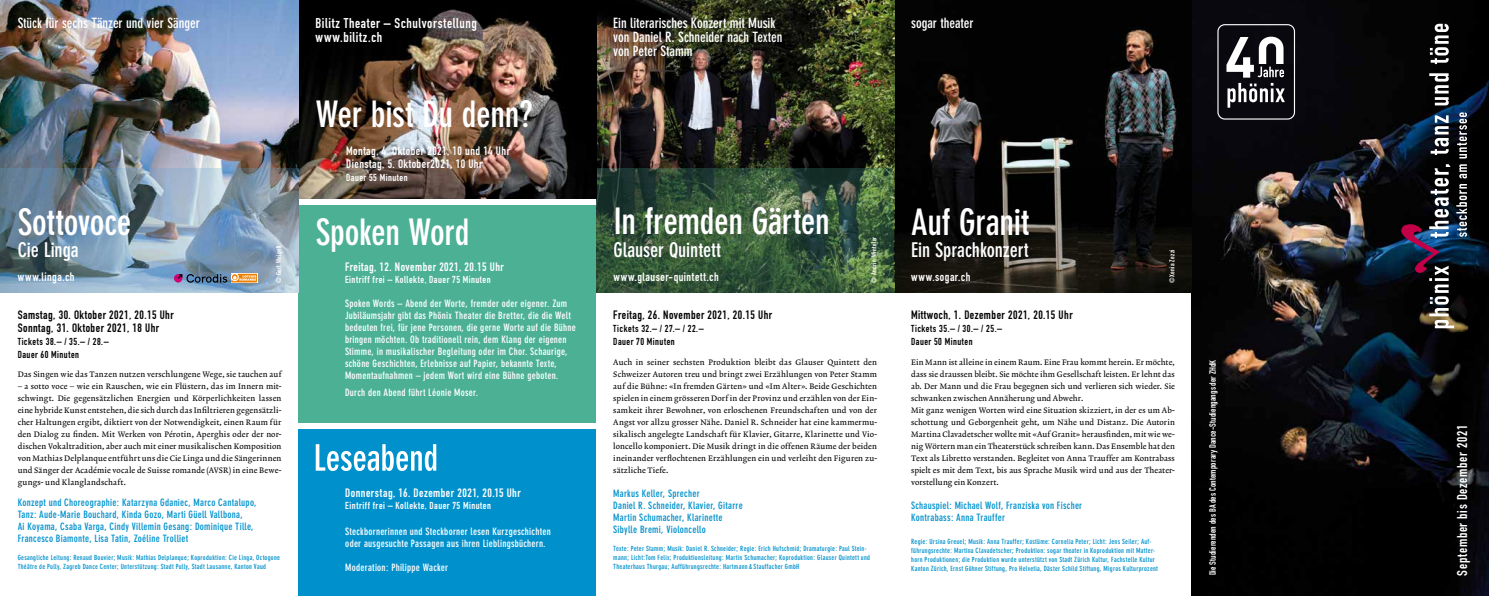
<style>
.page{position:relative;width:1489px;height:596px;background:#fff}
.page>*{position:absolute;margin:0;border:0;box-sizing:border-box;transform-origin:0 0}
.t1{font:700 condensed 36px "DIN Neuzeit Grotesk";letter-spacing:-.01em;color:#fff}
.t2{font:700 condensed 20px "DIN Neuzeit Grotesk";letter-spacing:-.005em;color:#fff}
.t3{font:700 condensed 14px/14px "DIN Neuzeit Grotesk";letter-spacing:-.005em;color:#fff}
.t4{font:14px/14px "DIN Engschrift";letter-spacing:.045em;color:#fff}
.t5{font:14px "DIN Engschrift Alternate";letter-spacing:.045em;color:#fff}
.t6{font:12px/13px "DIN Engschrift";letter-spacing:.04em;color:#fff}
.t7{font:12px/13px "DIN Engschrift";letter-spacing:.04em;color:#000}
.t8{font:700 condensed 10px/12px "DIN Neuzeit Grotesk";letter-spacing:.025em;color:#fff}
.t9{font:700 condensed 10px/12px "DIN Neuzeit Grotesk";letter-spacing:.025em;color:#0091cc}
.t10{font:10px/13px "DIN Engschrift";letter-spacing:.05em;color:#000}
.t11{font:10px "DIN Engschrift";letter-spacing:.05em;color:#fff}
.t12{font:9px "DIN Engschrift";letter-spacing:.01em;color:#fff}
.t13{font:500 8px/12px "Lexicon No 2 Roman A";letter-spacing:.015em;color:#000;text-align:justify}
.t14{font:700 condensed 7px/9px "DIN Neuzeit Grotesk";letter-spacing:.04em;color:#0091cc}
.t15{font:7px "DIN Engschrift";letter-spacing:.05em;color:#fff}
</style>
<div class="page">
<img style="left:1191px;top:0;width:297px;height:595px">
<svg style="left:1401px;top:24px;width:65px;height:304px;background:#282b33"></svg>
<img style="left:1284px;top:64px;width:8px;height:15px">
<svg style="left:1226px;top:37px;width:58px;height:71px"></svg>
<div style="left:1217px;top:24px;width:77px;height:95px;border:1px solid #fff;border-radius:7px"></div>
<img style="left:1076px;top:0;width:115px;height:168px">
<img style="left:596px;top:0;width:480px;height:168px">
<svg style="left:894px;top:168px;width:297px;height:124px;background:#161510"></svg>
<svg style="left:596px;top:168px;width:298px;height:124px;background:#37563b"></svg>
<img style="left:298px;top:0;width:298px;height:198px">
<div style="left:298px;top:429px;width:298px;height:166px;background:#0091cc"></div>
<div style="left:298px;top:205px;width:298px;height:217px;background:#4cb095"></div>
<svg style="left:316px;top:444px;width:120px;height:26px"></svg>
<img style="left:0;top:0;width:298px;height:168px">
<img style="left:0;top:168px;width:298px;height:124px">
<svg style="left:174px;top:273px;width:83px;height:9px"></svg>
<h3 class="t3" style="left:18px;top:16px;width:183px">Stück für sechs Tänzer und vier Sänger</h3>
<h1 class="t1" style="left:18px;top:201px;width:115px">Sottovoce</h1>
<h2 class="t2" style="left:18px;top:238px;width:62px">Cie Linga</h2>
<h3 class="t6" style="left:18px;top:270px;width:58px">www.linga.ch</h3>
<h3 class="t7" style="left:18px;top:308px;width:157px">Samstag, 30. Oktober 2021, 20.15 Uhr<br>Sonntag, 31. Oktober 2021, 18 Uhr</h3>
<p class="t10" style="left:18px;top:334px;width:92px">Tickets 38.– / 35.– / 28.–<br>Dauer 60 Minuten</p>
<p class="t15" style="left:274px;top:282px;width:39px;rotate:-90deg">© Gert Weigelt</p>
<p class="t13" style="left:18px;top:368px;width:265px">Das Singen wie das Tanzen nutzen verschlungene Wege, sie tauchen auf</p>
<p class="t13" style="left:18px;top:380px;width:265px">– a sotto voce – wie ein Rauschen, wie ein Flüstern, das im Innern mit&shy;schwingt. Die gegensätzlichen Energien und Körperlichkeiten lassen eine hybride Kunst entstehen, die sich durch das Infiltrieren gegensätzli&shy;cher Haltungen ergibt, diktiert von der Notwendigkeit, einen Raum für den Dialog zu finden. Mit Werken von Pérotin, Aperghis oder der nor&shy;dischen Vokaltradition, aber auch mit einer musikalischen Komposition von Mathias Delplanque entführt uns die Cie Linga und die Sängerinnen und Sänger der Académie vocale de Suisse romande (AVSR) in eine Bewe&shy;gungs- und Klanglandschaft.</p>
<p class="t9" style="left:18px;top:496px;width:240px">Konzept und Choreographie: Katarzyna Gdaniec, Marco Cantalupo, Tanz: Aude-Marie Bouchard, Kinda Gozo, Marti Güell Vallbona,<br>Ai Koyama, Csaba Varga, Cindy Villemin Gesang: Dominique Tille, Francesco Biamonte, Lisa Tatin, Zoéline Trolliet</p>
<p class="t14" style="left:18px;top:552px;width:264px">Gesangliche Leitung: Renaud Bouvier; Musik: Mathias Delplanque; Koproduktion: Cie Linga, Octogone<br>Théâtre de Pully, Zagreb Dance Center; Unterstützung: Stadt Pully, Stadt Lausanne, Kanton Vaud</p>
<h3 class="t4" style="left:315px;top:16px;width:163px">Bilitz Theater – Schulvorstellung www.bilitz.ch</h3>
<h1 class="t1" style="left:316px;top:93px;width:218px">Wer bist Du denn?</h1>
<h3 class="t6" style="left:346px;top:144px;width:165px">Montag, 4. Oktober 2021, 10 und 14 Uhr<br>Dienstag, 5. Oktober2021, 10 Uhr</h3>
<p class="t11" style="left:346px;top:171px;width:63px">Dauer 55 Minuten</p>
<h1 class="t1" style="left:316px;top:211px;width:155px">Spoken Word</h1>
<h3 class="t6" style="left:345px;top:260px;width:160px">Freitag, 12. November 2021, 20.15 Uhr</h3>
<p class="t11" style="left:345px;top:273px;width:147px">Eintriff frei – Kollekte, Dauer 75 Minuten</p>
<p class="t8" style="left:345px;top:297px;width:232px">Spoken Words – Abend der Worte, fremder oder eigener. Zum Jubiläumsjahr gibt das Phönix Theater die Bretter, die die Welt bedeuten frei, für jene Personen, die gerne Worte auf die Bühne bringen möchten. Ob traditionell rein, dem Klang der eigenen Stimme, in musikalischer Begleitung oder im Chor. Schaurige, schöne Geschichten, Erlebnisse auf Papier, bekannte Texte, Momentaufnahmen – jedem Wort wird eine Bühne geboten.</p>
<p class="t8" style="left:345px;top:386px;width:135px">Durch den Abend führt Léonie Moser.</p>
<h3 class="t6" style="left:345px;top:486px;width:177px">Donnerstag, 16. Dezember 2021, 20.15 Uhr</h3>
<p class="t11" style="left:345px;top:499px;width:147px">Eintriff frei – Kollekte, Dauer 75 Minuten</p>
<p class="t8" style="left:345px;top:524px;width:207px">Steckbornerinnen und Steckborner lesen Kurzgeschichten oder ausgesuchte Passagen aus ihren Lieblingsbüchern.</p>
<p class="t8" style="left:345px;top:560px;width:104px">Moderation: Philippe Wacker</p>
<h3 class="t3" style="left:613px;top:16px;width:171px">Ein literarisches Konzert mit Musik von Daniel R. Schneider nach Texten von Peter Stamm</h3>
<h3 class="t3" style="left:911px;top:16px;width:64px">sogar theater</h3>
<h1 class="t1" style="left:613px;top:201px;width:218px">In fremden Gärten</h1>
<h2 class="t2" style="left:613px;top:238px;width:109px">Glauser Quintett</h2>
<h3 class="t6" style="left:613px;top:270px;width:107px">www.glauser-quintett.ch</h3>
<p class="t15" style="left:870px;top:282px;width:48px;rotate:-90deg">© Andrin Winteler</p>
<h3 class="t7" style="left:613px;top:308px;width:160px">Freitag, 26. November 2021, 20.15 Uhr</h3>
<p class="t10" style="left:613px;top:321px;width:92px">Tickets 32.– / 27.– / 22.–<br>Dauer 70 Minuten</p>
<p class="t13" style="left:613px;top:356px;width:265px">Auch in seiner sechsten Produktion bleibt das Glauser Quintett den Schweizer Autoren treu und bringt zwei Erzählungen von Peter Stamm auf die Bühne: «In fremden Gärten» und «Im Alter». Beide Geschichten spielen in einem grösseren Dorf in der Provinz und erzählen von der Ein&shy;samkeit ihrer Bewohner, von erloschenen Freundschaften und von der Angst vor allzu grosser Nähe. Daniel R. Schneider hat eine kammermu&shy;sikalisch angelegte Landschaft für Klavier, Gitarre, Klarinette und Vio&shy;loncello komponiert. Die Musik dringt in die offenen Räume der beiden ineinander verflochtenen Erzählungen ein und verleiht den Figuren zu&shy;sätzliche Tiefe.</p>
<p class="t9" style="left:613px;top:487px;width:131px">Markus Keller, Sprecher<br>Daniel R. Schneider, Klavier, Gitarre<br>Martin Schumacher, Klarinette<br>Sibylle Bremi, Violoncello</p>
<p class="t14" style="left:613px;top:543px;width:258px">Texte: Peter Stamm; Musik: Daniel R. Schneider; Regie: Erich Hufschmid; Dramaturgie: Paul Stein&shy;mann; Licht:Tom Felix; Produktionsleitung: Martin Schumacher; Koproduktion: Glauser Quintett und<br>Theaterhaus Thurgau; Aufführungsrechte: Hartmann&amp; Stauffacher GmbH</p>
<h1 class="t1" style="left:911px;top:201px;width:120px">Auf Granit</h1>
<h2 class="t2" style="left:911px;top:238px;width:119px">Ein Sprachkonzert</h2>
<h3 class="t6" style="left:911px;top:270px;width:61px">www.sogar.ch</h3>
<h3 class="t7" style="left:911px;top:308px;width:163px">Mittwoch, 1. Dezember 2021, 20.15 Uhr</h3>
<p class="t10" style="left:911px;top:321px;width:92px">Tickets 35.– / 30.– / 25.–<br>Dauer 50 Minuten</p>
<p class="t15" style="left:1167px;top:282px;width:35px;rotate:-90deg">©Xenia Zezzi</p>
<p class="t13" style="left:911px;top:356px;width:265px;text-align:left">Ein Mann ist alleine in einem Raum. Eine Frau kommt herein. Er möchte, dass sie draussen bleibt. Sie möchte ihm Gesellschaft leisten. Er lehnt das ab. Der Mann und die Frau begegnen sich und verlieren sich wieder. Sie schwanken zwischen Annäherung und Abwehr.<br>Mit ganz wenigen Worten wird eine Situation skizziert, in der es um Ab&shy;schottung und Geborgenheit geht, um Nähe und Distanz. Die Autorin Martina Clavadetscher wollte mit «Auf Granit» herausfinden, mit wie we&shy;nig Wörtern man ein Theaterstück schreiben kann. Das Ensemble hat den Text als Libretto verstanden. Begleitet von Anna Trauffer am Kontrabass spielt es mit dem Text, bis aus Sprache Musik wird und aus der Theater&shy;vorstellung ein Konzert.</p>
<p class="t9" style="left:911px;top:499px;width:173px">Schauspiel: Michael Wolf, Franziska von Fischer<br>Kontrabass: Anna Trauffer</p>
<p class="t14" style="left:911px;top:536px;width:248px">Regie: Ursina Greuel; Musik: Anna Trauffer; Kostüme: Cornelia Peter; Licht: Jens Seiler; Auf&shy;führungsrechte: Martina Clavadetscher; Produktion: sogar theater in Koproduktion mit Matter&shy;horn Produktionen; die Produktion wurde unterstützt von Stadt Zürich Kultur, Fachstelle Kultur Kanton Zürich, Ernst Göhner Stiftung, Pro Helvetia, Däster Schild Stiftung, Migros Kulturprozent</p>
<p class="t12" style="left:1207px;top:575px;width:217px;rotate:-90deg">Die Studierenden des BA des Contemporary Dance-Studiengangs der ZHdK</p>
<h3 class="t5" style="left:1453px;top:575px;width:152px;rotate:-90deg">September bis Dezember 2021</h3>
</div>
